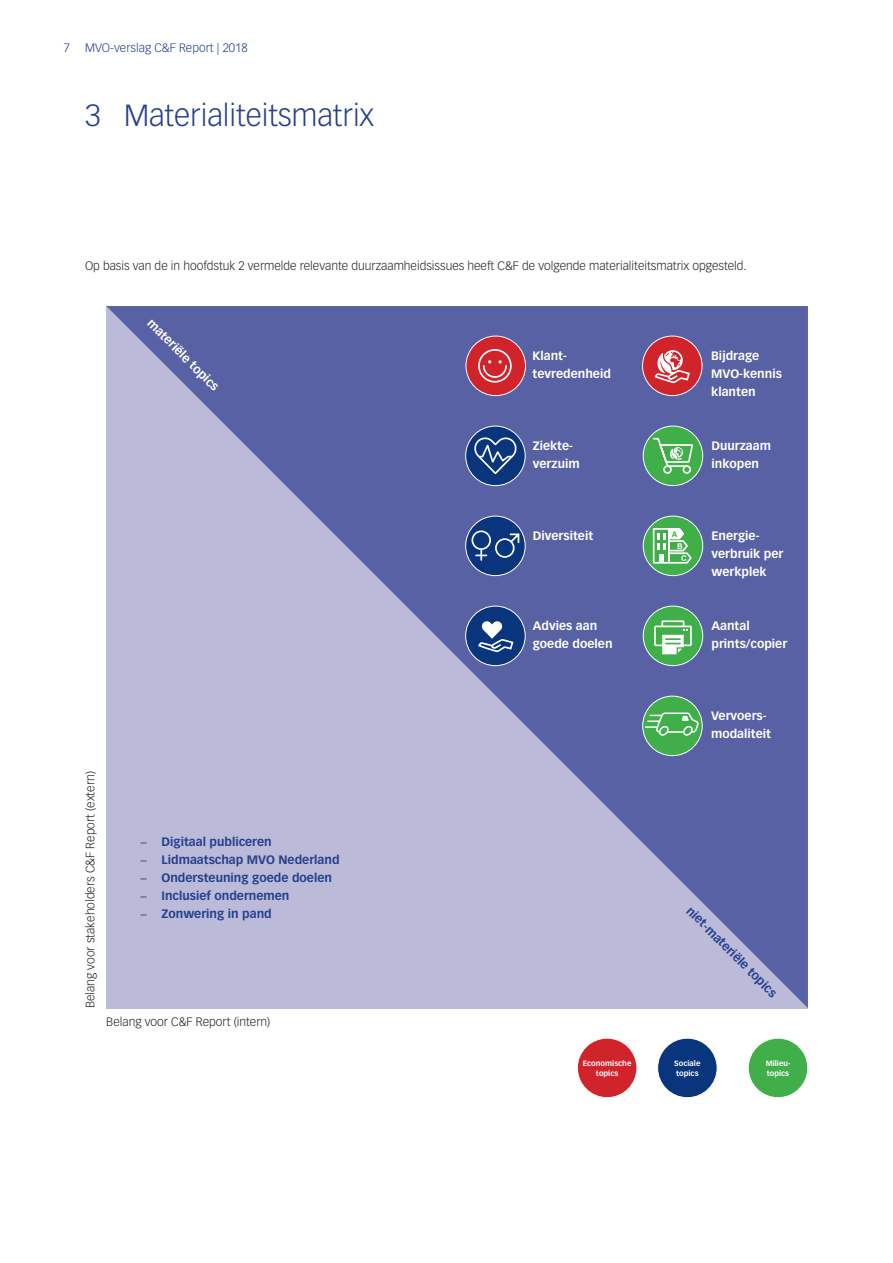
<style>
.page{position:relative;width:893px;height:1263px;background:#fff}
.page>*{position:absolute;margin:0;border:0;box-sizing:border-box;transform-origin:0 0}
.Hoofdkop{font:300 30px "Vectora LT Std";color:#253f8e}
.Body{font:300 12px "Vectora LT Std";color:#231f20}
.Opsomming{font:700 12px/18px "Vectora LT Std";color:#fff}
.Opsomming-2{font:700 12px "Vectora LT Std";color:#253f8e}
.t1{font:300 12px "Vectora LT Std";color:#253f8e}
.Tussenkop_2{font:700 12px "Vectora LT Std";color:#253f8e}
.Tussenkop_2-2{font:700 12px "Vectora LT Std";color:#fff}
.t2{font:700 7.8px/12.1px "Arial";color:#fff;text-align:center}
.t3{font:700 7.8px "Arial";color:#40ae49}
.Opsomming-3{font:700 7.5px/10.5px "Vectora LT Std";color:#fff;text-align:center}
.s1{font-weight:300;color:#231f20}
</style>
<div class="page">
<svg style="left:106px;top:306px;width:702px;height:702px;background:#8c90bf"></svg>
<div style="left:466px;top:426px;width:59px;height:60px;background:#08357c;border-radius:50%"></div>
<div style="left:465px;top:426px;width:61px;height:60px;border:1px solid #fff;border-radius:50%"></div>
<svg style="left:474px;top:435px;width:45px;height:41px"></svg>
<div style="left:466px;top:516px;width:59px;height:60px;background:#08357c;border-radius:50%"></div>
<div style="left:465px;top:516px;width:61px;height:60px;border:1px solid #fff;border-radius:50%"></div>
<svg style="left:509px;top:533px;width:11px;height:11px"></svg>
<div style="left:496px;top:539px;width:18px;height:18px;background:#08357c;border-radius:50%"></div>
<div style="left:495px;top:538px;width:20px;height:20px;border:2px solid #fff;border-radius:50%"></div>
<hr style="left:480px;top:540px;width:2px;height:20px;background:#fff">
<div style="left:472px;top:531px;width:18px;height:18px;background:#08357c;border-radius:50%"></div>
<div style="left:471px;top:530px;width:20px;height:20px;border:2px solid #fff;border-radius:50%"></div>
<div style="left:466px;top:606px;width:59px;height:60px;background:#08357c;border-radius:50%"></div>
<div style="left:465px;top:606px;width:61px;height:60px;border:1px solid #fff;border-radius:50%"></div>
<svg style="left:477px;top:621px;width:37px;height:39px"></svg>
<div style="left:642px;top:336px;width:60px;height:60px;background:#d1232a;border-radius:50%"></div>
<div style="left:642px;top:336px;width:60px;height:60px;border:1px solid #fff;border-radius:50%"></div>
<svg style="left:654px;top:350px;width:37px;height:42px"></svg>
<div style="left:466px;top:336px;width:59px;height:60px;background:#d1232a;border-radius:50%"></div>
<div style="left:465px;top:336px;width:61px;height:60px;border:1px solid #fff;border-radius:50%"></div>
<svg style="left:479px;top:350px;width:32px;height:32px"></svg>
<div style="left:478px;top:349px;width:34px;height:34px;border:2px solid #fff;border-radius:50%"></div>
<svg style="left:482px;top:360px;width:26px;height:19px"></svg>
<div style="left:643px;top:426px;width:60px;height:60px;background:#40ae49;border-radius:50%"></div>
<div style="left:643px;top:426px;width:60px;height:60px;border:1px solid #fff;border-radius:50%"></div>
<div style="left:663px;top:465px;width:9px;height:9px;border:2px solid #fff;border-radius:50%"></div>
<div style="left:682px;top:465px;width:9px;height:9px;border:2px solid #fff;border-radius:50%"></div>
<svg style="left:652px;top:437px;width:41px;height:31px"></svg>
<div style="left:643px;top:516px;width:60px;height:60px;background:#40ae49;border-radius:50%"></div>
<div style="left:643px;top:516px;width:60px;height:60px;border:1px solid #fff;border-radius:50%"></div>
<div style="left:653px;top:528px;width:17px;height:36px;border:2px solid #fff"></div>
<svg style="left:657px;top:528px;width:35px;height:36px"></svg>
<div style="left:643px;top:606px;width:60px;height:60px;background:#40ae49;border-radius:50%"></div>
<div style="left:643px;top:606px;width:60px;height:60px;border:1px solid #fff;border-radius:50%"></div>
<div style="left:661px;top:620px;width:23px;height:7px;border:2px solid #fff"></div>
<svg style="left:654px;top:625px;width:38px;height:30px"></svg>
<div style="left:643px;top:696px;width:59px;height:60px;background:#40ae49;border-radius:50%"></div>
<div style="left:642px;top:696px;width:61px;height:60px;border:1px solid #fff;border-radius:50%"></div>
<svg style="left:646px;top:712px;width:53px;height:24px"></svg>
<div style="left:748px;top:1038px;width:60px;height:60px;background:#40ae49;border-radius:50%"></div>
<div style="left:748px;top:1038px;width:60px;height:60px;border:1px solid #fff;border-radius:50%"></div>
<div style="left:658px;top:1038px;width:59px;height:60px;background:#08357c;border-radius:50%"></div>
<div style="left:657px;top:1038px;width:61px;height:60px;border:1px solid #fff;border-radius:50%"></div>
<div style="left:577px;top:1038px;width:60px;height:60px;background:#d1232a;border-radius:50%"></div>
<div style="left:577px;top:1038px;width:60px;height:60px;border:1px solid #fff;border-radius:50%"></div>
<p class="t1" style="left:64px;top:41px;width:8px">7</p>
<p class="t1" style="left:85px;top:41px;width:164px">MVO-verslag C&amp;F Report | 2018</p>
<p class="Hoofdkop" style="left:85px;top:98px;width:291px">3 Materialiteitsmatrix</p>
<p class="Body" style="left:85px;top:259px;width:663px">Op basis van de in hoofdstuk 2 vermelde relevante duurzaamheidsissues heeft C&amp;F de volgende materialiteitsmatrix opgesteld.</p>
<p class="Tussenkop_2-2" style="left:155px;top:316px;width:97px;rotate:45deg">materiële topics</p>
<p class="Body" style="left:83px;top:1008px;width:238px;rotate:-90deg">Belang voor stakeholders C&amp;F Report (extern)</p>
<p class="Opsomming-2" style="left:140px;top:834px;width:133px"><span class="s1">−</span> Digitaal publiceren</p>
<p class="Opsomming-2" style="left:140px;top:852px;width:201px"><span class="s1">−</span> Lidmaatschap MVO Nederland</p>
<p class="Opsomming-2" style="left:140px;top:870px;width:193px"><span class="s1">−</span> Ondersteuning goede doelen</p>
<p class="Opsomming-2" style="left:140px;top:888px;width:151px"><span class="s1">−</span> Inclusief ondernemen</p>
<p class="Opsomming-2" style="left:140px;top:906px;width:133px"><span class="s1">−</span> Zonwering in pand</p>
<p class="Body" style="left:106px;top:1015px;width:166px">Belang voor C&amp;F Report (intern)</p>
<p class="Opsomming" style="left:532px;top:347px;width:36px">Klant-</p>
<p class="Opsomming" style="left:532px;top:365px;width:80px">tevredenheid</p>
<p class="Opsomming" style="left:711px;top:347px;width:72px">Bijdrage<br>MVO-kennis klanten</p>
<p class="Opsomming" style="left:533px;top:437px;width:42px">Ziekte-</p>
<p class="Opsomming" style="left:533px;top:455px;width:48px">verzuim</p>
<p class="Opsomming" style="left:711px;top:437px;width:61px">Duurzaam inkopen</p>
<p class="Opsomming" style="left:533px;top:527px;width:62px">Diversiteit</p>
<p class="t3" style="left:672px;top:529px;width:7px">A</p>
<p class="t2" style="left:677px;top:540px;width:11px">B<br>C</p>
<p class="Opsomming" style="left:711px;top:527px;width:49px">Energie-</p>
<p class="Opsomming" style="left:711px;top:545px;width:73px">verbruik per werkplek</p>
<p class="Opsomming" style="left:533px;top:617px;width:81px">Advies aan goede doelen</p>
<p class="Opsomming" style="left:711px;top:617px;width:40px">Aantal</p>
<p class="Opsomming" style="left:711px;top:635px;width:77px">prints/copier</p>
<p class="Opsomming" style="left:711px;top:707px;width:57px">Vervoers-</p>
<p class="Opsomming" style="left:711px;top:725px;width:61px">modaliteit</p>
<p class="Opsomming-3" style="left:583px;top:1058px;width:50px">Economische topics</p>
<p class="Tussenkop_2" style="left:694px;top:903px;width:123px;rotate:45deg">niet-materiële topics</p>
<p class="Opsomming-3" style="left:674px;top:1058px;width:28px">Sociale</p>
<p class="Opsomming-3" style="left:676px;top:1068px;width:24px">topics</p>
<p class="Opsomming-3" style="left:766px;top:1058px;width:26px">Milieu-</p>
<p class="Opsomming-3" style="left:767px;top:1068px;width:24px">topics</p>
</div>
